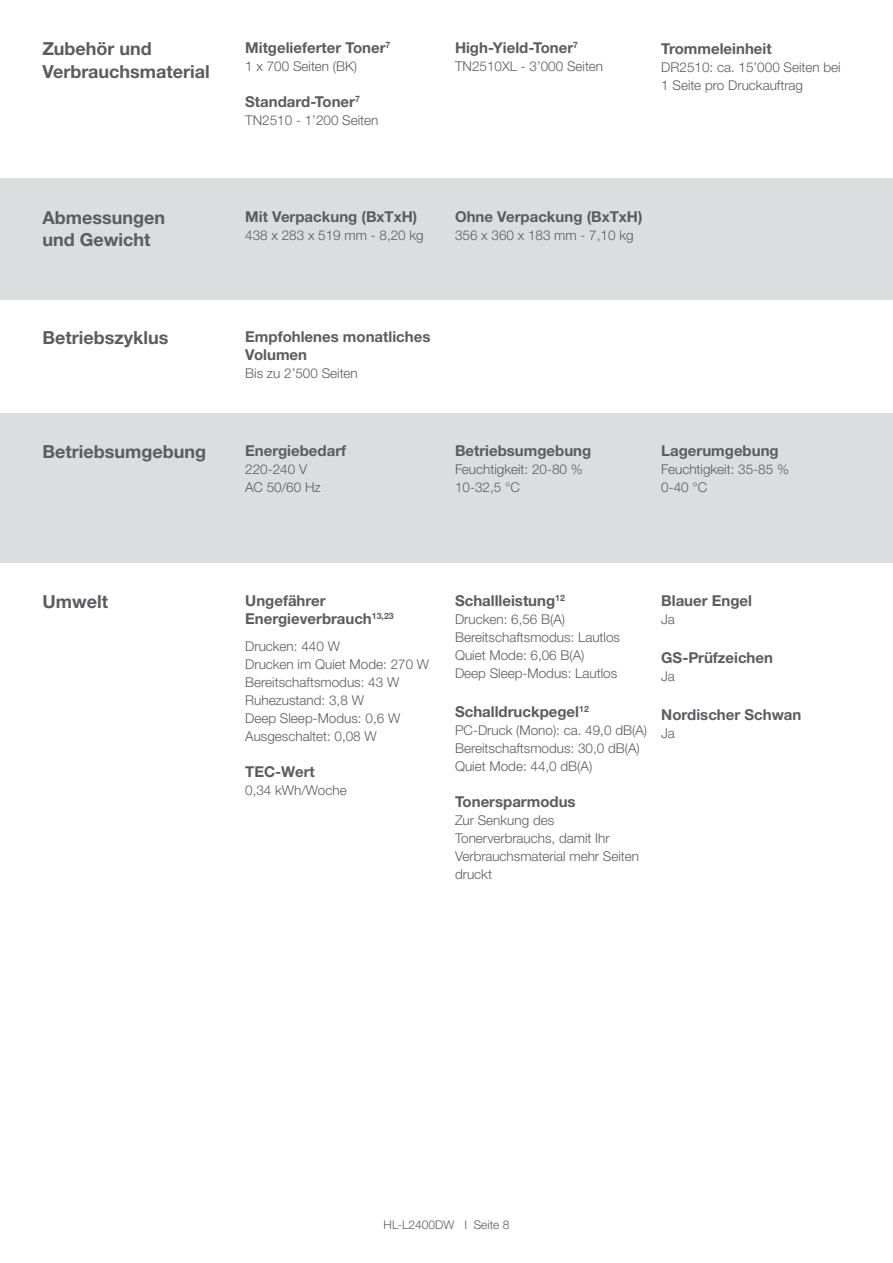
<style>
.page{position:relative;width:893px;height:1263px;background:#fff}
.page>*{position:absolute;margin:0;border:0;box-sizing:border-box;transform-origin:0 0}
.t1{font:700 18px/22.5px "Helvetica Neue LTW1 G";color:#5c5c5f}
.t2{font:700 15px/18px "Helvetica Neue LTW1 G";color:#5c5c5f}
.t3{font:300 13.5px/18px "Helvetica Neue LTW1 G";color:#5c5c5f}
.t4{font:300 12px "Helvetica Neue LTW1 G";color:#5c5c5f}
</style>
<div class="page">
<div style="left:0;top:178px;width:893px;height:122px;background:#dcdddf"></div>
<div style="left:0;top:413px;width:893px;height:150px;background:#dcdddf"></div>
<h1 class="t1" style="left:43px;top:38px;width:169px">Zubehör und<br>Verbrauchsmaterial</h1>
<p class="t2" style="left:245px;top:39px;width:147px">Mitgelieferter Toner<sup>7</sup></p>
<p class="t3" style="left:245px;top:57px;width:113px">1 x 700 Seiten (BK)</p>
<p class="t2" style="left:245px;top:93px;width:116px">Standard-Toner<sup>7</sup></p>
<p class="t3" style="left:245px;top:111px;width:135px">TN2510 - 1’200 Seiten</p>
<p class="t2" style="left:455px;top:39px;width:125px">High-Yield-Toner<sup>7</sup></p>
<p class="t3" style="left:455px;top:57px;width:150px">TN2510XL - 3’000 Seiten</p>
<p class="t2" style="left:661px;top:39px;width:112px">Trommeleinheit</p>
<p class="t3" style="left:661px;top:58px;width:181px">DR2510: ca. 15’000 Seiten bei<br>1 Seite pro Druckauftrag</p>
<h1 class="t1" style="left:43px;top:206px;width:124px">Abmessungen und Gewicht</h1>
<p class="t2" style="left:245px;top:207px;width:174px">Mit Verpackung (BxTxH)</p>
<p class="t3" style="left:245px;top:226px;width:180px">438 x 283 x 519 mm - 8,20 kg</p>
<p class="t2" style="left:455px;top:207px;width:189px">Ohne Verpackung (BxTxH)</p>
<p class="t3" style="left:455px;top:226px;width:180px">356 x 360 x 183 mm - 7,10 kg</p>
<h1 class="t1" style="left:43px;top:327px;width:127px">Betriebszyklus</h1>
<p class="t2" style="left:245px;top:328px;width:187px">Empfohlenes monatliches<br>Volumen</p>
<p class="t3" style="left:245px;top:364px;width:114px">Bis zu 2’500 Seiten</p>
<h1 class="t1" style="left:43px;top:440px;width:165px">Betriebsumgebung</h1>
<p class="t2" style="left:245px;top:441px;width:103px">Energiebedarf</p>
<p class="t3" style="left:245px;top:460px;width:77px">220-240 V<br>AC 50/60 Hz</p>
<p class="t2" style="left:455px;top:441px;width:138px">Betriebsumgebung</p>
<p class="t3" style="left:455px;top:460px;width:129px">Feuchtigkeit: 20-80 %<br>10-32,5 °C</p>
<p class="t2" style="left:661px;top:441px;width:119px">Lagerumgebung</p>
<p class="t3" style="left:661px;top:460px;width:129px">Feuchtigkeit: 35-85 %<br>0-40 °C</p>
<h1 class="t1" style="left:43px;top:590px;width:67px">Umwelt</h1>
<p class="t2" style="left:245px;top:591px;width:150px">Ungefährer<br>Energieverbrauch<sup>13,23</sup></p>
<p class="t3" style="left:245px;top:637px;width:185px">Drucken: 440 W<br>Drucken im Quiet Mode: 270 W<br>Bereitschaftsmodus: 43 W<br>Ruhezustand: 3,8 W<br>Deep Sleep-Modus: 0,6 W<br>Ausgeschaltet: 0,08 W</p>
<p class="t2" style="left:245px;top:762px;width:71px">TEC-Wert</p>
<p class="t3" style="left:245px;top:781px;width:103px">0,34 kWh/Woche</p>
<p class="t2" style="left:455px;top:591px;width:111px">Schallleistung<sup>12</sup></p>
<p class="t3" style="left:455px;top:610px;width:167px">Drucken: 6,56 B(A)<br>Bereitschaftsmodus: Lautlos<br>Quiet Mode: 6,06 B(A)<br>Deep Sleep-Modus: Lautlos</p>
<p class="t2" style="left:455px;top:702px;width:135px">Schalldruckpegel<sup>12</sup></p>
<p class="t3" style="left:455px;top:721px;width:194px">PC-Druck (Mono): ca. 49,0 dB(A)<br>Bereitschaftsmodus: 30,0 dB(A)<br>Quiet Mode: 44,0 dB(A)</p>
<p class="t2" style="left:455px;top:792px;width:122px">Tonersparmodus</p>
<p class="t3" style="left:455px;top:811px;width:186px">Zur Senkung des<br>Tonerverbrauchs, damit Ihr<br>Verbrauchsmaterial mehr Seiten druckt</p>
<p class="t2" style="left:661px;top:591px;width:92px">Blauer Engel</p>
<p class="t3" style="left:661px;top:610px;width:15px">Ja</p>
<p class="t2" style="left:661px;top:648px;width:113px">GS-Prüfzeichen</p>
<p class="t3" style="left:661px;top:667px;width:15px">Ja</p>
<p class="t2" style="left:661px;top:705px;width:142px">Nordischer Schwan</p>
<p class="t3" style="left:661px;top:724px;width:15px">Ja</p>
<p class="t4" style="left:384px;top:1217px;width:127px">HL-L2400DW I Seite 8</p>
</div>
